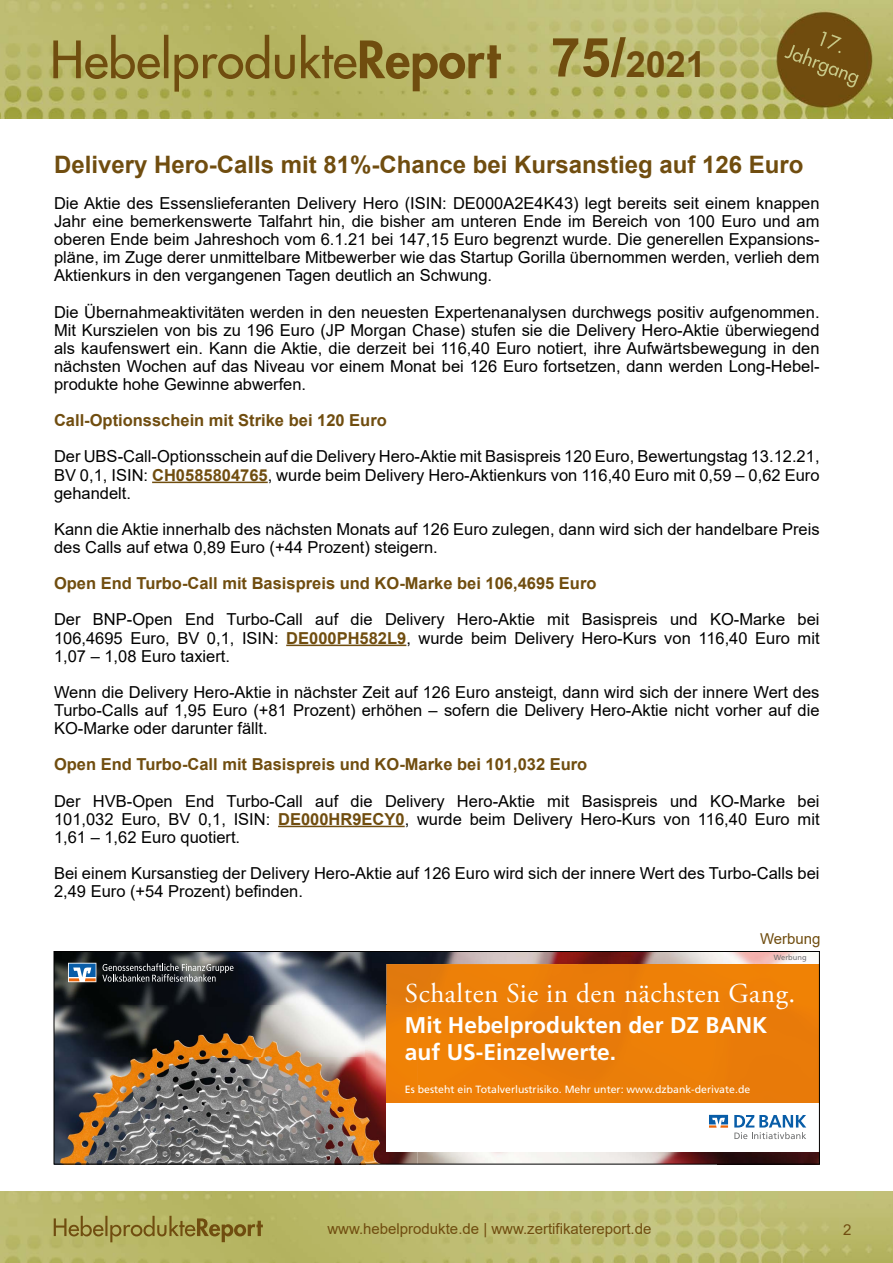
<style>
.page{position:relative;width:893px;height:1263px;background:#fff}
.page>*{position:absolute;margin:0;border:0;box-sizing:border-box;transform-origin:0 0}
.t1{font:700 36px "Arial";color:#704d0f}
.t2{font:27.3px "Adobe Garamond Pro";letter-spacing:.02em;color:#fff}
.t3{font:700 24px "Arial";color:#704d0f}
.t4{font:700 22.8px/27.3px "Frutiger LT Std";color:#fff}
.t5{font:16.5px/18.1px "Arial";color:#000;text-align:justify}
.t6{font:700 16.5px "Arial";color:#704d0f}
.t7{font:15px "Arial";color:#704d0f}
.t8{font:10.5px "Frutiger LT Std";color:#fff}
.t9{font:7.5px "Frutiger LT Std";color:#707071}
.s1{font-size:54px}
.s2{font-weight:700;color:#704d0f}
</style>
<div class="page">
<img style="left:0;top:1192px;width:893px;height:71px">
<img style="left:0;top:0;width:893px;height:119px">
<hr style="left:152px;top:482px;width:116px;height:1px;background:#704d0f">
<hr style="left:286px;top:645px;width:120px;height:1px;background:#704d0f">
<hr style="left:278px;top:826px;width:127px;height:1px;background:#704d0f">
<img style="left:56px;top:953px;width:304px;height:52px">
<img style="left:360px;top:953px;width:441px;height:51px">
<svg style="left:360px;top:1004px;width:27px;height:1px"></svg>
<img style="left:417px;top:1152px;width:401px;height:10px">
<img style="left:56px;top:1005px;width:331px;height:106px">
<img style="left:56px;top:1111px;width:361px;height:51px">
<div style="left:387px;top:964px;width:431px;height:139px;background:#eb7e09"></div>
<div style="left:387px;top:1005px;width:30px;height:98px;background:#f08106"></div>
<div style="left:387px;top:1103px;width:432px;height:48px;background:#fff"></div>
<svg style="left:734px;top:1115px;width:72px;height:24px"></svg>
<svg style="left:709px;top:1115px;width:19px;height:13px"></svg>
<svg style="left:102px;top:963px;width:131px;height:19px;background:#4d5052"></svg>
<svg style="left:68px;top:963px;width:28px;height:19px"></svg>
<div style="left:54px;top:951px;width:766px;height:213px;border:1px solid #000"></div>
<h1 class="t1" style="left:551px;top:39px;width:157px"><span class="s1">75/</span>2021</h1>
<h3 class="t3" style="left:54px;top:147px;width:751px">Delivery Hero-Calls mit 81%-Chance bei Kursanstieg auf 126 Euro</h3>
<p class="t5" style="left:54px;top:194px;width:767px">Die Aktie des Essenslieferanten Delivery Hero (ISIN: DE000A2E4K43) legt bereits seit einem knappen Jahr eine bemerkenswerte Talfahrt hin, die bisher am unteren Ende im Bereich von 100 Euro und am oberen Ende beim Jahreshoch vom 6.1.21 bei 147,15 Euro begrenzt wurde. Die generellen Expansions&shy;pläne, im Zuge derer unmittelbare Mitbewerber wie das Startup Gorilla übernommen werden, verlieh dem Aktienkurs in den vergangenen Tagen deutlich an Schwung.</p>
<p class="t5" style="left:54px;top:303px;width:767px">Die Übernahmeaktivitäten werden in den neuesten Expertenanalysen durchwegs positiv aufgenommen.<br>Mit Kurszielen von bis zu 196 Euro (JP Morgan Chase) stufen sie die Delivery Hero-Aktie überwiegend als kaufenswert ein. Kann die Aktie, die derzeit bei 116,40 Euro notiert, ihre Aufwärtsbewegung in den nächsten Wochen auf das Niveau vor einem Monat bei 126 Euro fortsetzen, dann werden Long-Hebel&shy;produkte hohe Gewinne abwerfen.</p>
<p class="t6" style="left:54px;top:409px;width:334px">Call-Optionsschein mit Strike bei 120 Euro</p>
<p class="t5" style="left:54px;top:447px;width:767px">Der UBS-Call-Optionsschein auf die Delivery Hero-Aktie mit Basispreis 120 Euro, Bewertungstag 13.12.21, BV 0,1, ISIN: <span class="s2">CH0585804765</span>, wurde beim Delivery Hero-Aktienkurs von 116,40 Euro mit 0,59 – 0,62 Euro gehandelt.</p>
<p class="t5" style="left:54px;top:520px;width:767px">Kann die Aktie innerhalb des nächsten Monats auf 126 Euro zulegen, dann wird sich der handelbare Preis des Calls auf etwa 0,89 Euro (+44 Prozent) steigern.</p>
<p class="t6" style="left:54px;top:572px;width:544px">Open End Turbo-Call mit Basispreis und KO-Marke bei 106,4695 Euro</p>
<p class="t5" style="left:54px;top:610px;width:767px">Der BNP-Open End Turbo-Call auf die Delivery Hero-Aktie mit Basispreis und KO-Marke bei 106,4695 Euro, BV 0,1, ISIN: <span class="s2">DE000PH582L9</span>, wurde beim Delivery Hero-Kurs von 116,40 Euro mit 1,07 – 1,08 Euro taxiert.</p>
<p class="t5" style="left:54px;top:683px;width:767px">Wenn die Delivery Hero-Aktie in nächster Zeit auf 126 Euro ansteigt, dann wird sich der innere Wert des Turbo-Calls auf 1,95 Euro (+81 Prozent) erhöhen – sofern die Delivery Hero-Aktie nicht vorher auf die KO-Marke oder darunter fällt.</p>
<p class="t6" style="left:54px;top:753px;width:535px">Open End Turbo-Call mit Basispreis und KO-Marke bei 101,032 Euro</p>
<p class="t5" style="left:54px;top:791px;width:767px">Der HVB-Open End Turbo-Call auf die Delivery Hero-Aktie mit Basispreis und KO-Marke bei 101,032 Euro, BV 0,1, ISIN: <span class="s2">DE000HR9ECY0</span>, wurde beim Delivery Hero-Kurs von 116,40 Euro mit 1,61 – 1,62 Euro quotiert.</p>
<p class="t5" style="left:54px;top:864px;width:767px">Bei einem Kursanstieg der Delivery Hero-Aktie auf 126 Euro wird sich der innere Wert des Turbo-Calls bei<br>2,49 Euro (+54 Prozent) befinden.</p>
<p class="t7" style="left:760px;top:929px;width:62px">Werbung</p>
<h2 class="t2" style="left:405px;top:977px;width:392px">Schalten Sie in den nächsten Gang.</h2>
<h3 class="t4" style="left:405px;top:1011px;width:364px">Mit Hebelprodukten der DZ BANK auf US-Einzelwerte.</h3>
<p class="t8" style="left:405px;top:1083px;width:347px">Es besteht ein Totalverlustrisiko. Mehr unter: www.dzbank-derivate.de</p>
<p class="t9" style="left:774px;top:953px;width:34px">Werbung</p>
<p class="t7" style="left:327px;top:1218px;width:326px">www.hebelprodukte.de | www.zertifikatereport.de</p>
<p class="t7" style="left:843px;top:1219px;width:10px">2</p>
</div>
